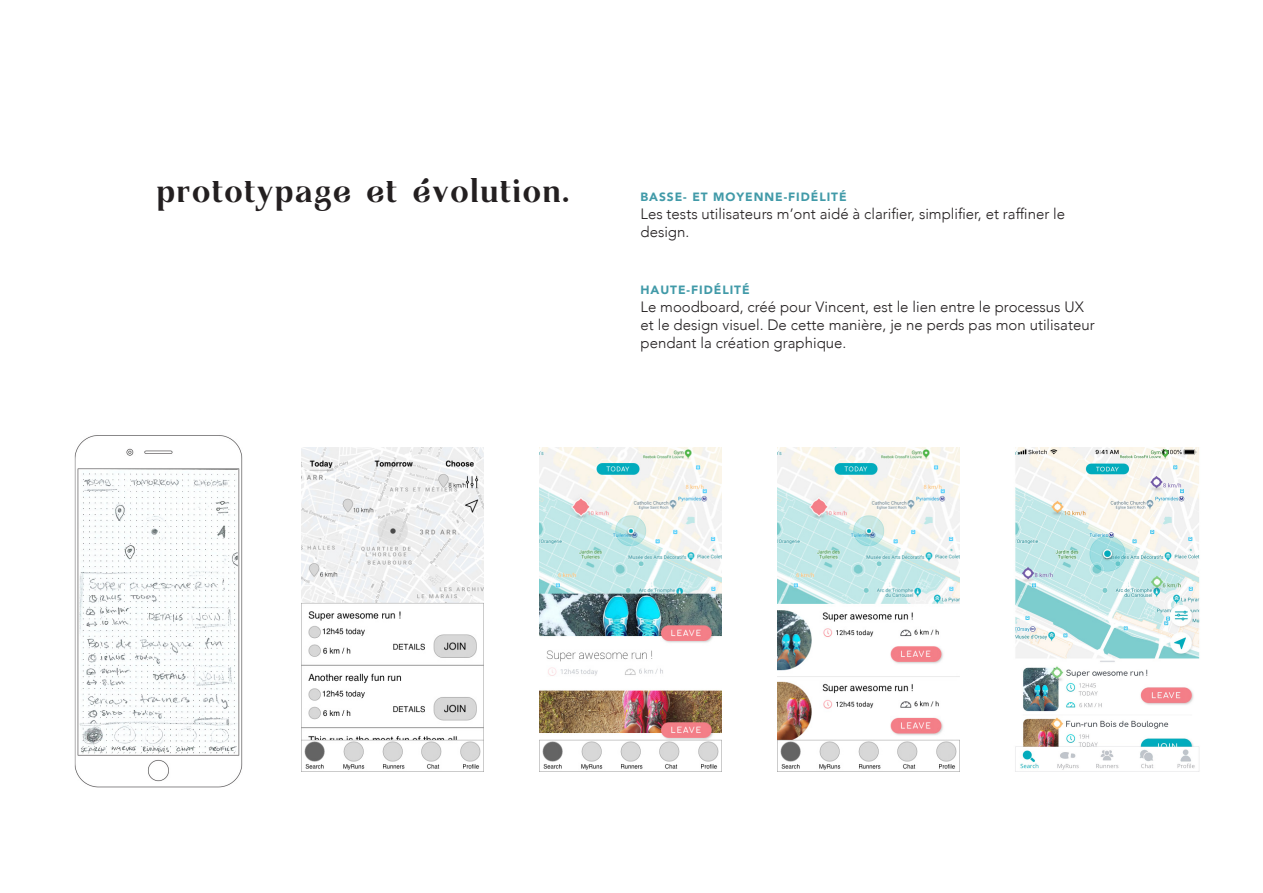
<style>
.page{position:relative;width:1263px;height:893px;background:#fff}
.page>*{position:absolute;margin:0;border:0;box-sizing:border-box;transform-origin:0 0}
.t1{font:30px "Agne";letter-spacing:.06em;color:#231f20}
.paragraph{font:300 15px/18px "Avenir";color:#231f20}
.heading2{font:900 12px "Avenir";letter-spacing:.08em;color:#419aa8}
</style>
<div class="page">
<img style="left:74px;top:435px;width:169px;height:352px">
<img style="left:301px;top:447px;width:183px;height:324px">
<img style="left:539px;top:447px;width:183px;height:324px">
<img style="left:777px;top:447px;width:183px;height:324px">
<img style="left:1015px;top:447px;width:185px;height:324px">
<p class="t1" style="left:157px;top:169px;width:414px">prototypage et évolution.</p>
<p class="heading2" style="left:640px;top:186px;width:208px">BASSE- ET MOYENNE-FIDÉLITÉ</p>
<p class="paragraph" style="left:640px;top:204px;width:426px">Les tests utilisateurs m’ont aidé à clarifier, simplifier, et raffiner le design.</p>
<p class="heading2" style="left:640px;top:279px;width:111px">HAUTE-FIDÉLITÉ</p>
<p class="paragraph" style="left:640px;top:297px;width:456px">Le moodboard, créé pour Vincent, est le lien entre le processus UX et le design visuel. De cette manière, je ne perds pas mon utilisateur pendant la création graphique.</p>
</div>
